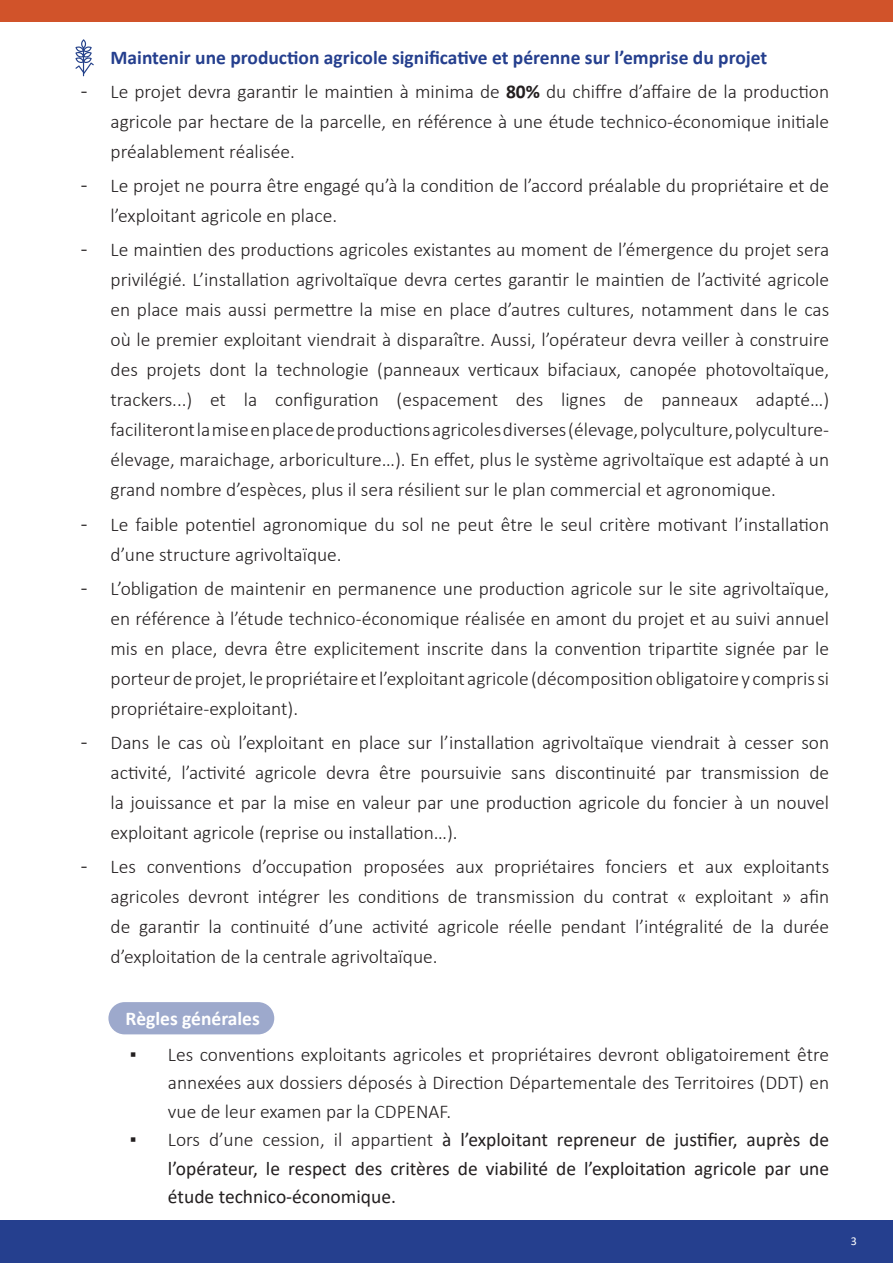
<style>
.page{position:relative;width:893px;height:1263px;background:#fff}
.page>*{position:absolute;margin:0;border:0;box-sizing:border-box;transform-origin:0 0}
.t1{font:300 19.5px/30px "Calibri";color:#231f20;text-align:justify}
.t2{font:19.5px/28.5px "Calibri";color:#231f20;text-align:justify}
.t3{font:700 19.5px "Calibri";color:#253f8e}
.t4{font:700 19.5px "Calibri";color:#fff}
.t5{font:12px "Calibri";color:#fff}
.s1{font-family:"Akzidenz Grotesk Std"}
.s2{font-weight:700}
.s3{font-family:"Arial";font-weight:400}
.s4{font-family:"Arial"}
.s5{font-weight:300}
</style>
<div class="page">
<div style="left:0;top:0;width:893px;height:21px;background:#d1532a"></div>
<div style="left:0;top:1220px;width:893px;height:43px;background:#253f8e"></div>
<div style="left:108px;top:1002px;width:166px;height:32px;background:#9da9cc;border-radius:16px"></div>
<svg style="left:75px;top:39px;width:19px;height:37px"></svg>
<p class="t3" style="left:111px;top:43px;width:658px">Maintenir une production agricole significative et pérenne sur l’emprise du projet</p>
<p class="t1" style="left:111px;top:76px;width:720px;text-indent:-30px"><span class="s1">-</span> Le projet devra garantir le maintien à minima de <span class="s2">80%</span> du chiffre d’affaire de la production agricole par hectare de la parcelle, en référence à une étude technico-économique initiale préalablement réalisée.</p>
<p class="t1" style="left:111px;top:170px;width:720px;text-indent:-30px"><span class="s1">-</span> Le projet ne pourra être engagé qu’à la condition de l’accord préalable du propriétaire et de l’exploitant agricole en place.</p>
<p class="t1" style="left:111px;top:235px;width:720px;text-indent:-30px"><span class="s1">-</span> Le maintien des productions agricoles existantes au moment de l’émergence du projet sera privilégié. L’installation agrivoltaïque devra certes garantir le maintien de l’activité agricole en place mais aussi permettre la mise en place d’autres cultures, notamment dans le cas où le premier exploitant viendrait à disparaître. Aussi, l’opérateur devra veiller à construire des projets dont la technologie (panneaux verticaux bifaciaux, canopée photovoltaïque, trackers...) et la configuration (espacement des lignes de panneaux adapté…) faciliteront la mise en place de productions agricoles diverses (élevage, polyculture, polyculture&shy;élevage, maraichage, arboriculture…). En effet, plus le système agrivoltaïque est adapté à un grand nombre d’espèces, plus il sera résilient sur le plan commercial et agronomique.</p>
<p class="t1" style="left:111px;top:509px;width:720px;text-indent:-30px"><span class="s1">-</span> Le faible potentiel agronomique du sol ne peut être le seul critère motivant l’installation d’une structure agrivoltaïque.</p>
<p class="t1" style="left:111px;top:573px;width:720px;text-indent:-30px"><span class="s1">-</span> L’obligation de maintenir en permanence une production agricole sur le site agrivoltaïque, en référence à l’étude technico-économique réalisée en amont du projet et au suivi annuel mis en place, devra être explicitement inscrite dans la convention tripartite signée par le porteur de projet, le propriétaire et l’exploitant agricole (décomposition obligatoire y compris si propriétaire-exploitant).</p>
<p class="t1" style="left:111px;top:727px;width:720px;text-indent:-30px"><span class="s1">-</span> Dans le cas où l’exploitant en place sur l’installation agrivoltaïque viendrait à cesser son activité, l’activité agricole devra être poursuivie sans discontinuité par transmission de la jouissance et par la mise en valeur par une production agricole du foncier à un nouvel exploitant agricole (reprise ou installation…).</p>
<p class="t1" style="left:111px;top:852px;width:720px;text-indent:-30px"><span class="s1">-</span> Les conventions d’occupation proposées aux propriétaires fonciers et aux exploitants agricoles devront intégrer les conditions de transmission du contrat « exploitant » afin de garantir la continuité d’une activité agricole réelle pendant l’intégralité de la durée d’exploitation de la centrale agrivoltaïque.</p>
<p class="t4" style="left:126px;top:1004px;width:136px">Règles générales</p>
<p class="t1" style="left:168px;top:1039px;width:663px;line-height:28.5px;text-indent:-38px"><span class="s3">▪</span> Les conventions exploitants agricoles et propriétaires devront obligatoirement être annexées aux dossiers déposés à Direction Départementale des Territoires (DDT) en vue de leur examen par la CDPENAF.</p>
<p class="t2" style="left:168px;top:1125px;width:663px;text-indent:-38px"><span class="s4">▪</span> <span class="s5">Lors d’une cession, il appartient</span> à l’exploitant repreneur de justifier, auprès de l’opérateur, le respect des critères de viabilité de l’exploitation agricole par une étude technico-économique.</p>
<p class="t5" style="left:851px;top:1232px;width:8px">3</p>
</div>
